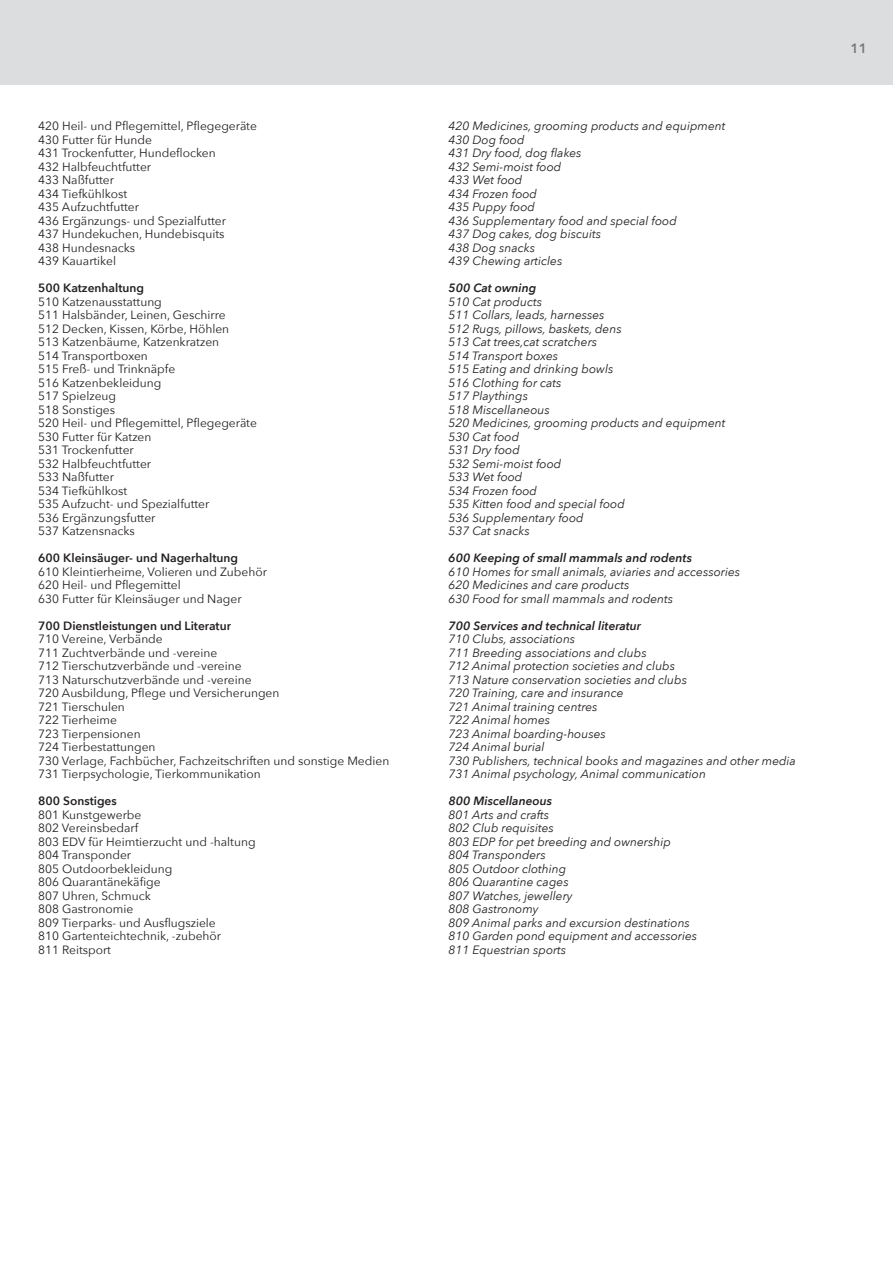
<style>
.page{position:relative;width:893px;height:1263px;background:#fff}
.page>*{position:absolute;margin:0;border:0;box-sizing:border-box;transform-origin:0 0}
.t1{font:600 13.5px "Avenir Next";color:#76787b}
.t2{font:italic 12px/13.5px "Avenir Next";color:#231f20}
.t3{font:12px/13.5px "Avenir Next";color:#231f20}
.t4{font:italic 600 12px "Avenir Next";color:#231f20}
.t5{font:600 12px "Avenir Next";color:#231f20}
</style>
<div class="page">
<div style="left:0;top:0;width:893px;height:85px;background:#dcdddf"></div>
<p class="t3" style="left:38px;top:119px;width:220px">420 Heil- und Pflegemittel, Pflegegeräte<br>430 Futter für Hunde<br>431 Trockenfutter, Hundeflocken<br>432 Halbfeuchtfutter<br>433 Naßfutter<br>434 Tiefkühlkost<br>435 Aufzuchtfutter<br>436 Ergänzungs- und Spezialfutter<br>437 Hundekuchen, Hundebisquits<br>438 Hundesnacks<br>439 Kauartikel</p>
<p class="t5" style="left:38px;top:278px;width:107px">500 Katzenhaltung</p>
<p class="t3" style="left:38px;top:294px;width:220px">510 Katzenausstattung<br>511 Halsbänder, Leinen, Geschirre<br>512 Decken, Kissen, Körbe, Höhlen<br>513 Katzenbäume, Katzenkratzen<br>514 Transportboxen<br>515 Freß- und Trinknäpfe<br>516 Katzenbekleidung<br>517 Spielzeug<br>518 Sonstiges<br>520 Heil- und Pflegemittel, Pflegegeräte<br>530 Futter für Katzen<br>531 Trockenfutter<br>532 Halbfeuchtfutter<br>533 Naßfutter<br>534 Tiefkühlkost<br>535 Aufzucht- und Spezialfutter<br>536 Ergänzungsfutter<br>537 Katzensnacks</p>
<p class="t5" style="left:38px;top:548px;width:201px">600 Kleinsäuger- und Nagerhaltung</p>
<p class="t3" style="left:38px;top:564px;width:230px">610 Kleintierheime, Volieren und Zubehör<br>620 Heil- und Pflegemittel<br>630 Futter für Kleinsäuger und Nager</p>
<p class="t5" style="left:38px;top:615px;width:194px">700 Dienstleistungen und Literatur</p>
<p class="t3" style="left:38px;top:632px;width:353px">710 Vereine, Verbände<br>711 Zuchtverbände und -vereine<br>712 Tierschutzverbände und -vereine<br>713 Naturschutzverbände und -vereine<br>720 Ausbildung, Pflege und Versicherungen<br>721 Tierschulen<br>722 Tierheime<br>723 Tierpensionen<br>724 Tierbestattungen<br>730 Verlage, Fachbücher, Fachzeitschriften und sonstige Medien<br>731 Tierpsychologie, Tierkommunikation</p>
<p class="t5" style="left:38px;top:791px;width:80px">800 Sonstiges</p>
<p class="t3" style="left:38px;top:807px;width:219px">801 Kunstgewerbe<br>802 Vereinsbedarf<br>803 EDV für Heimtierzucht und -haltung<br>804 Transponder<br>805 Outdoorbekleidung<br>806 Quarantänekäfige<br>807 Uhren, Schmuck<br>808 Gastronomie<br>809 Tierparks- und Ausflugsziele<br>810 Gartenteichtechnik, -zubehör<br>811 Reitsport</p>
<p class="t2" style="left:449px;top:119px;width:278px">420 Medicines, grooming products and equipment<br>430 Dog food<br>431 Dry food, dog flakes<br>432 Semi-moist food<br>433 Wet food<br>434 Frozen food<br>435 Puppy food<br>436 Supplementary food and special food<br>437 Dog cakes, dog biscuits<br>438 Dog snacks<br>439 Chewing articles</p>
<p class="t4" style="left:449px;top:278px;width:89px">500 Cat owning</p>
<p class="t2" style="left:449px;top:294px;width:278px">510 Cat products<br>511 Collars, leads, harnesses<br>512 Rugs, pillows, baskets, dens<br>513 Cat trees,cat scratchers<br>514 Transport boxes<br>515 Eating and drinking bowls<br>516 Clothing for cats<br>517 Playthings<br>518 Miscellaneous<br>520 Medicines, grooming products and equipment<br>530 Cat food<br>531 Dry food<br>532 Semi-moist food<br>533 Wet food<br>534 Frozen food<br>535 Kitten food and special food<br>536 Supplementary food<br>537 Cat snacks</p>
<p class="t4" style="left:449px;top:548px;width:245px">600 Keeping of small mammals and rodents</p>
<p class="t2" style="left:449px;top:564px;width:293px">610 Homes for small animals, aviaries and accessories<br>620 Medicines and care products<br>630 Food for small mammals and rodents</p>
<p class="t4" style="left:449px;top:615px;width:194px">700 Services and technical literatur</p>
<p class="t2" style="left:449px;top:632px;width:349px">710 Clubs, associations<br>711 Breeding associations and clubs<br>712 Animal protection societies and clubs<br>713 Nature conservation societies and clubs<br>720 Training, care and insurance<br>721 Animal training centres<br>722 Animal homes<br>723 Animal boarding-houses<br>724 Animal burial<br>730 Publishers, technical books and magazines and other media 731 Animal psychology, Animal communication</p>
<p class="t4" style="left:449px;top:791px;width:105px">800 Miscellaneous</p>
<p class="t2" style="left:449px;top:807px;width:250px">801 Arts and crafts<br>802 Club requisites<br>803 EDP for pet breeding and ownership<br>804 Transponders<br>805 Outdoor clothing<br>806 Quarantine cages<br>807 Watches, jewellery<br>808 Gastronomy<br>809 Animal parks and excursion destinations<br>810 Garden pond equipment and accessories<br>811 Equestrian sports</p>
<p class="t1" style="left:850px;top:36px;width:18px">11</p>
</div>
